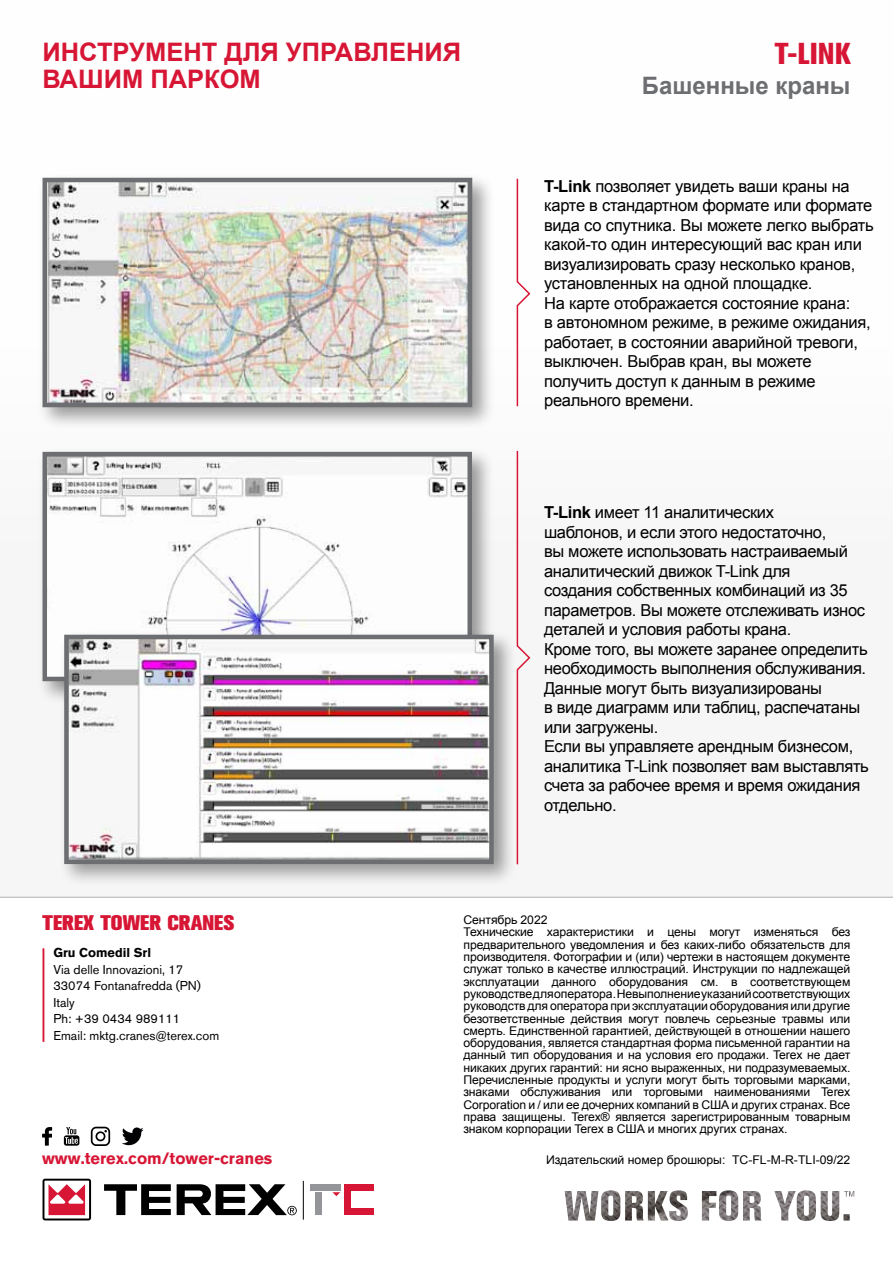
<style>
.page{position:relative;width:893px;height:1263px;background:#fff}
.page>*{position:absolute;margin:0;border:0;box-sizing:border-box;transform-origin:0 0}
.t1{font:30px "Akzidenz Grotesk BQ X Bd Cnd Alt";color:#d71635}
.t2{font:700 25.5px/27px "Arial";color:#d71635}
.t3{font:700 24px "Arial";color:#6d6e71}
.t4{font:800 21px "Akzidenz Grotesk BQ";color:#d71635}
.t5{font:16.5px/19.5px "Arial";letter-spacing:-.02em;color:#000}
.t6{font:700 16.35px "Akzidenz Grotesk BQ";color:#d71635}
.t7{font:12.75px/16.5px "Akzidenz Grotesk BQ";color:#000}
.t8{font:700 12.75px "Akzidenz Grotesk BQ";color:#000}
.t9{font:12px/12.3px "Arial";letter-spacing:-.01em;color:#000}
.s1{font-weight:700}
</style>
<div class="page">
<div style="left:37px;top:172px;width:458px;height:259px;background:#000;opacity:.4"></div>
<img style="left:40px;top:175px;width:434px;height:234px">
<div style="left:37px;top:446px;width:458px;height:258px;background:#000;opacity:.4"></div>
<svg style="left:40px;top:450px;width:434px;height:233px"></svg>
<div style="left:59px;top:629px;width:458px;height:258px;background:#000;opacity:.4"></div>
<svg style="left:62px;top:632px;width:434px;height:234px"></svg>
<img style="left:565px;top:1190px;width:289px;height:31px">
<svg style="left:516px;top:178px;width:15px;height:229px"></svg>
<svg style="left:516px;top:451px;width:15px;height:415px"></svg>
<hr style="left:0;top:897px;width:893px;height:1px;background:#6d6e71">
<svg style="left:42px;top:1127px;width:10px;height:18px"></svg>
<svg style="left:64px;top:1127px;width:15px;height:19px"></svg>
<svg style="left:91px;top:1127px;width:19px;height:19px"></svg>
<svg style="left:122px;top:1127px;width:22px;height:18px"></svg>
<hr style="left:43px;top:948px;width:1px;height:94px;background:#d71635">
<svg style="left:43px;top:1179px;width:48px;height:41px"></svg>
<svg style="left:104px;top:1184px;width:67px;height:31px"></svg>
<svg style="left:177px;top:1184px;width:120px;height:31px"></svg>
<div style="left:344px;top:1209px;width:30px;height:6px;background:#d71635"></div>
<div style="left:344px;top:1184px;width:30px;height:6px;background:#d71635"></div>
<hr style="left:303px;top:1181px;width:1px;height:39px;background:#000">
<div style="left:344px;top:1185px;width:6px;height:29px;background:#d71635"></div>
<div style="left:310px;top:1184px;width:30px;height:6px;background:#939598"></div>
<div style="left:316px;top:1192px;width:6px;height:23px;background:#939598"></div>
<svg style="left:332px;top:1192px;width:8px;height:4px"></svg>
<h2 class="t2" style="left:43px;top:39px;width:420px">ИНСТРУМЕНТ ДЛЯ УПРАВЛЕНИЯ<br>ВАШИМ ПАРКОМ</h2>
<h1 class="t1" style="left:774px;top:36px;width:78px">T-LINK</h1>
<h3 class="t3" style="left:642px;top:70px;width:210px">Башенные краны</h3>
<p class="t5" style="left:544px;top:176px;width:331px"><span class="s1">T-Link</span> позволяет увидеть ваши краны на карте в стандартном формате или формате вида со спутника. Вы можете легко выбрать какой-то один интересующий вас кран или визуализировать сразу несколько кранов, установленных на одной площадке.<br>На карте отображается состояние крана:<br>в автономном режиме, в режиме ожидания, работает, в состоянии аварийной тревоги, выключен. Выбрав кран, вы можете получить доступ к данным в режиме реального времени.</p>
<p class="t5" style="left:544px;top:503px;width:326px"><span class="s1">T-Link</span> имеет 11 аналитических<br>шаблонов, и если этого недостаточно,<br>вы можете использовать настраиваемый аналитический движок T-Link для<br>создания собственных комбинаций из 35 параметров. Вы можете отслеживать износ деталей и условия работы крана.<br>Кроме того, вы можете заранее определить необходимость выполнения обслуживания.<br>Данные могут быть визуализированы<br>в виде диаграмм или таблиц, распечатаны или загружены.<br>Если вы управляете арендным бизнесом, аналитика T-Link позволяет вам выставлять счета за рабочее время и время ожидания отдельно.</p>
<h3 class="t4" style="left:43px;top:911px;width:193px">TEREX TOWER CRANES</h3>
<p class="t8" style="left:53px;top:945px;width:99px">Gru Comedil Srl</p>
<p class="t7" style="left:53px;top:961px;width:167px">Via delle Innovazioni, 17<br>33074 Fontanafredda (PN)<br>Italy<br>Ph: +39 0434 989111<br>Email: mktg.cranes@terex.com</p>
<h3 class="t6" style="left:42px;top:1148px;width:232px">www.terex.com/tower-cranes</h3>
<p class="t9" style="left:463px;top:914px;width:388px">Cентябрь 2022<br>Технические характеристики и цены могут изменяться без предварительного уведомления и без каких-либо обязательств для производителя. Фотографии и (или) чертежи в настоящем документе служат только в качестве иллюстраций. Инструкции по надлежащей эксплуатации данного оборудования см. в соответствующем руководстве для оператора. Невыполнение указаний соответствующих руководств для оператора при эксплуатации оборудования или другие безответственные действия могут повлечь серьезные травмы или смерть. Единственной гарантией, действующей в отношении нашего оборудования, является стандартная форма письменной гарантии на данный тип оборудования и на условия его продажи. Terex не дает никаких других гарантий: ни ясно выраженных, ни подразумеваемых.<br>Перечисленные продукты и услуги могут быть торговыми марками, знаками обслуживания или торговыми наименованиями Terex Corporation и / или ее дочерних компаний в США и других странах. Все права защищены. Terex® является зарегистрированным товарным знаком корпорации Terex в США и многих других странах.</p>
<p class="t9" style="left:546px;top:1153px;width:306px">Издательский номер брошюры: TC-FL-M-R-TLI-09/22</p>
</div>
